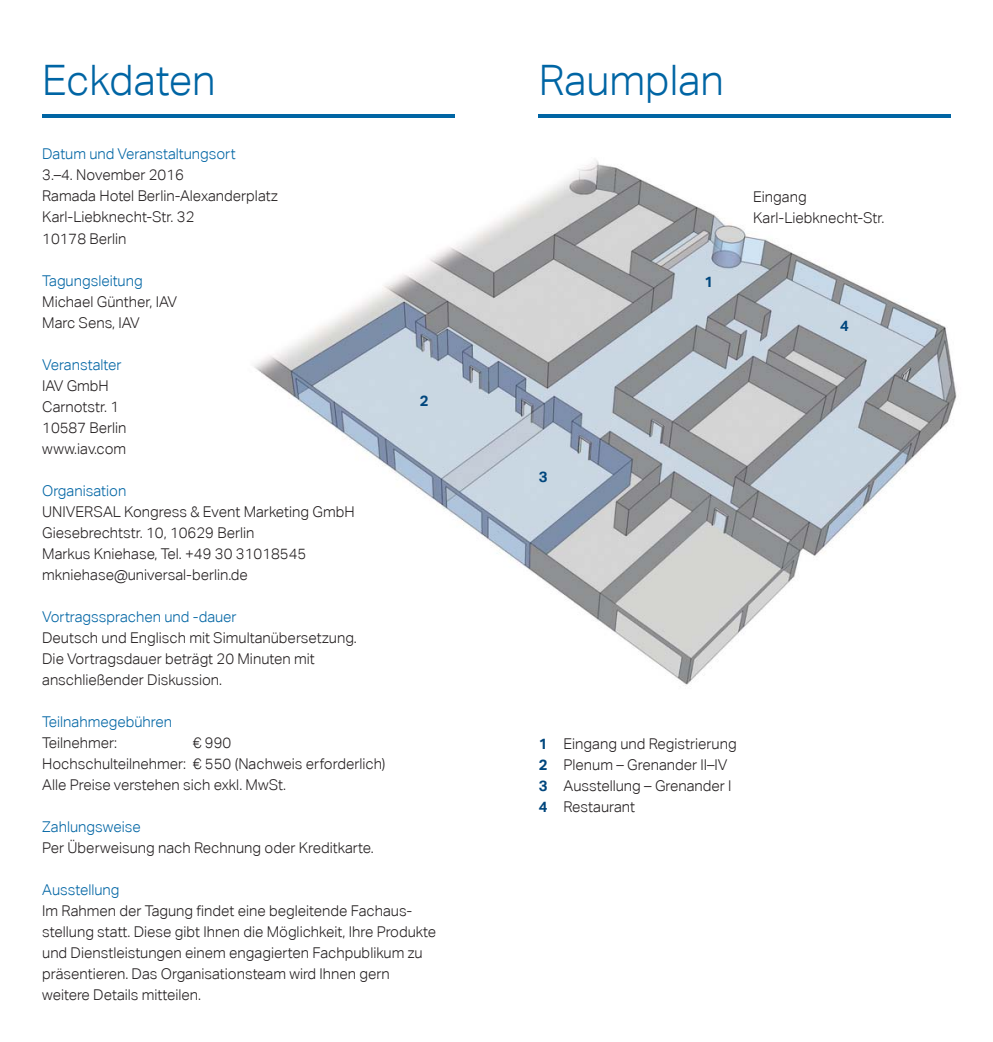
<style>
.page{position:relative;width:993px;height:1042px;background:#fff}
.page>*{position:absolute;margin:0;border:0;box-sizing:border-box;transform-origin:0 0}
.t1{font:300 42px "Aktiv Grotesk";color:#0065a4}
.t2{font:300 14.88px/21px "Aktiv Grotesk";color:#231f20}
.t3{font:300 14.88px "Aktiv Grotesk";color:#0065a4}
.t4{font:700 14.88px "Aktiv Grotesk";color:#00467d}
.s1{font-weight:700;color:#00467d}
</style>
<div class="page">
<img style="left:254px;top:160px;width:703px;height:526px">
<hr style="left:42px;top:114px;width:412px;height:4px;background:#0065a4">
<hr style="left:538px;top:114px;width:412px;height:4px;background:#0065a4">
<h1 class="t1" style="left:42px;top:56px;width:175px">Eckdaten</h1>
<p class="t3" style="left:42px;top:146px;width:195px">Datum und Veranstaltungsort</p>
<p class="t2" style="left:42px;top:165px;width:237px">3.–4. November 2016<br>Ramada Hotel Berlin-Alexanderplatz<br>Karl-Liebknecht-Str. 32<br>10178 Berlin</p>
<p class="t3" style="left:42px;top:272px;width:102px">Tagungsleitung</p>
<p class="t2" style="left:42px;top:291px;width:136px">Michael Günther, IAV<br>Marc Sens, IAV</p>
<p class="t3" style="left:42px;top:356px;width:81px">Veranstalter</p>
<p class="t2" style="left:42px;top:375px;width:86px">IAV GmbH<br>Carnotstr. 1<br>10587 Berlin www.iav.com</p>
<p class="t3" style="left:42px;top:482px;width:86px">Organisation</p>
<p class="t2" style="left:42px;top:501px;width:314px">UNIVERSAL Kongress &amp; Event Marketing GmbH Giesebrechtstr. 10, 10629 Berlin<br>Markus Kniehase, Tel. +49 30 31018545 mkniehase@universal-berlin.de</p>
<p class="t3" style="left:42px;top:608px;width:196px">Vortragssprachen und -dauer</p>
<p class="t2" style="left:42px;top:627px;width:316px">Deutsch und Englisch mit Simultanübersetzung.<br>Die Vortragsdauer beträgt 20 Minuten mit anschließender Diskussion.</p>
<p class="t3" style="left:42px;top:713px;width:131px">Teilnahmegebühren</p>
<p class="t2" style="left:42px;top:732px;width:77px">Teilnehmer:</p>
<p class="t4" style="left:419px;top:392px;width:10px">2</p>
<p class="t2" style="left:42px;top:732px;width:345px;text-indent:151px">€ 990<br>Hochschulteilnehmer: € 550 (Nachweis erforderlich)<br>Alle Preise verstehen sich exkl. MwSt.</p>
<p class="t3" style="left:42px;top:818px;width:100px">Zahlungsweise</p>
<p class="t2" style="left:42px;top:837px;width:333px">Per Überweisung nach Rechnung oder Kreditkarte.</p>
<p class="t3" style="left:42px;top:881px;width:79px">Ausstellung</p>
<p class="t2" style="left:42px;top:900px;width:395px">Im Rahmen der Tagung findet eine begleitende Fachaus&shy;stellung statt. Diese gibt Ihnen die Möglichkeit, Ihre Produkte und Dienstleistungen einem engagierten Fachpublikum zu präsentieren. Das Organisationsteam wird Ihnen gern weitere Details mitteilen.</p>
<h1 class="t1" style="left:538px;top:56px;width:187px">Raumplan</h1>
<p class="t4" style="left:704px;top:273px;width:10px">1</p>
<p class="t2" style="left:753px;top:187px;width:133px">Eingang<br>Karl-Liebknecht-Str.</p>
<p class="t4" style="left:840px;top:317px;width:10px">4</p>
<p class="t4" style="left:539px;top:468px;width:10px">3</p>
<p class="t2" style="left:538px;top:733px;width:199px"><span class="s1">1</span> Eingang und Registrierung<br><span class="s1">2</span> Plenum – Grenander II–IV<br><span class="s1">3</span> Ausstellung – Grenander I<br><span class="s1">4</span> Restaurant</p>
</div>
